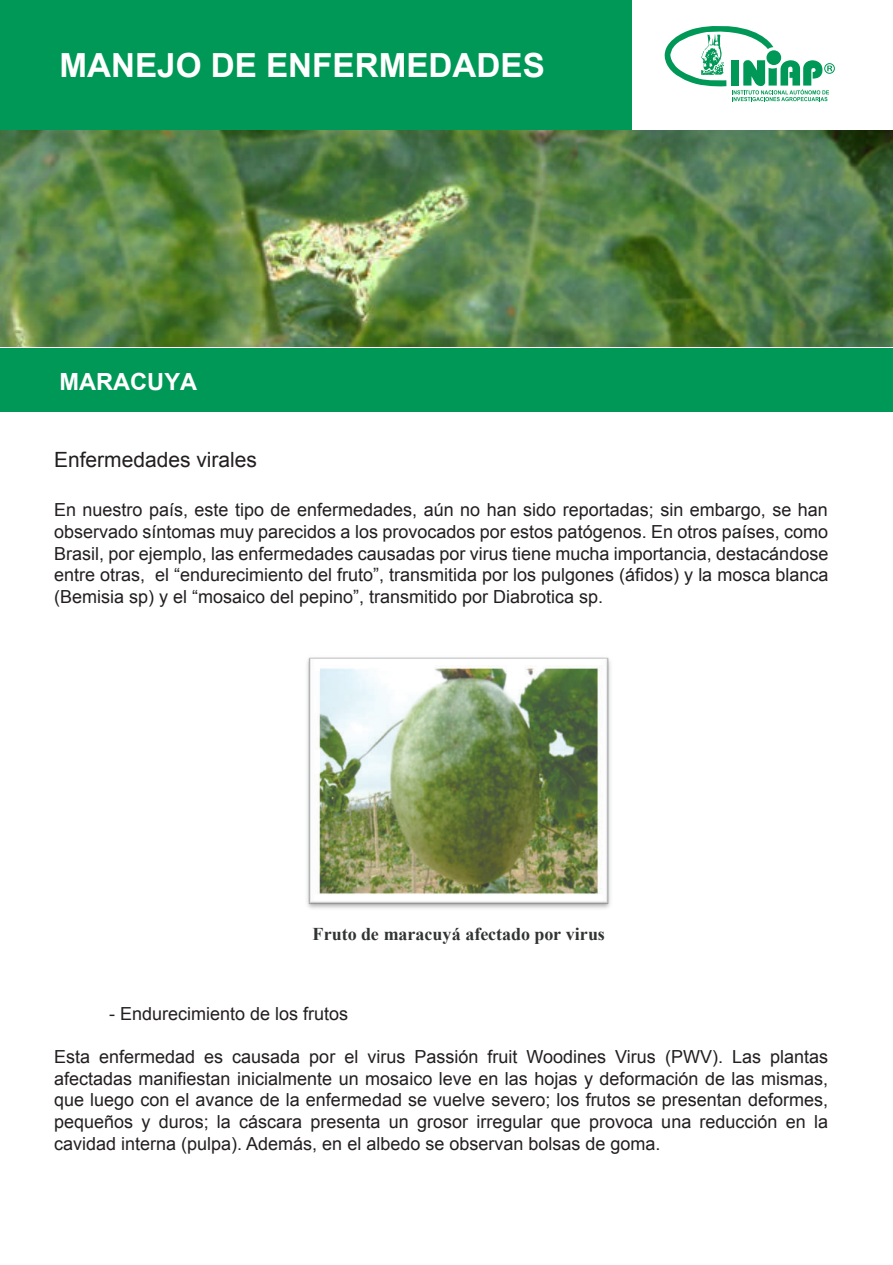
<style>
.page{position:relative;width:893px;height:1265px;background:#fff}
.page>*{position:absolute;margin:0;border:0;box-sizing:border-box;transform-origin:0 0}
.t1{font:700 33.15px "Arial";color:#fff}
.t2{font:700 23.7px "Arial";color:#fff}
.t3{font:21px "Arial";color:#231f20}
.t4{font:18px/21.6px "Arial";color:#231f20;text-align:justify}
.t5{font:700 18px "Times New Roman";color:#313433}
</style>
<div class="page">
<svg style="left:664px;top:26px;width:171px;height:75px"></svg>
<div style="left:0;top:0;width:632px;height:134px;background:#009856"></div>
<div style="left:0;top:348px;width:892px;height:63px;background:#009856"></div>
<img style="left:307px;top:657px;width:304px;height:252px">
<img style="left:0;top:131px;width:892px;height:216px">
<h1 class="t1" style="left:59px;top:46px;width:487px">MANEJO DE ENFERMEDADES</h1>
<h2 class="t2" style="left:59px;top:367px;width:139px">MARACUYA</h2>
<p class="t3" style="left:54px;top:452px;width:205px">Enfermedades virales</p>
<p class="t4" style="left:54px;top:501px;width:776px">En nuestro país, este tipo de enfermedades, aún no han sido reportadas; sin embargo, se han observado síntomas muy parecidos a los provocados por estos patógenos. En otros países, como Brasil, por ejemplo, las enfermedades causadas por virus tiene mucha importancia, destacándose entre otras, el “endurecimiento del fruto”, transmitida por los pulgones (áfidos) y la mosca blanca (Bemisia sp) y el “mosaico del pepino”, transmitido por Diabrotica sp.</p>
<p class="t5" style="left:313px;top:927px;width:294px">Fruto de maracuyá afectado por virus</p>
<p class="t4" style="left:109px;top:1004px;width:241px">- Endurecimiento de los frutos</p>
<p class="t4" style="left:54px;top:1047px;width:776px">Esta enfermedad es causada por el virus Passión fruit Woodines Virus (PWV). Las plantas afectadas manifiestan inicialmente un mosaico leve en las hojas y deformación de las mismas, que luego con el avance de la enfermedad se vuelve severo; los frutos se presentan deformes, pequeños y duros; la cáscara presenta un grosor irregular que provoca una reducción en la cavidad interna (pulpa). Además, en el albedo se observan bolsas de goma.</p>
</div>
